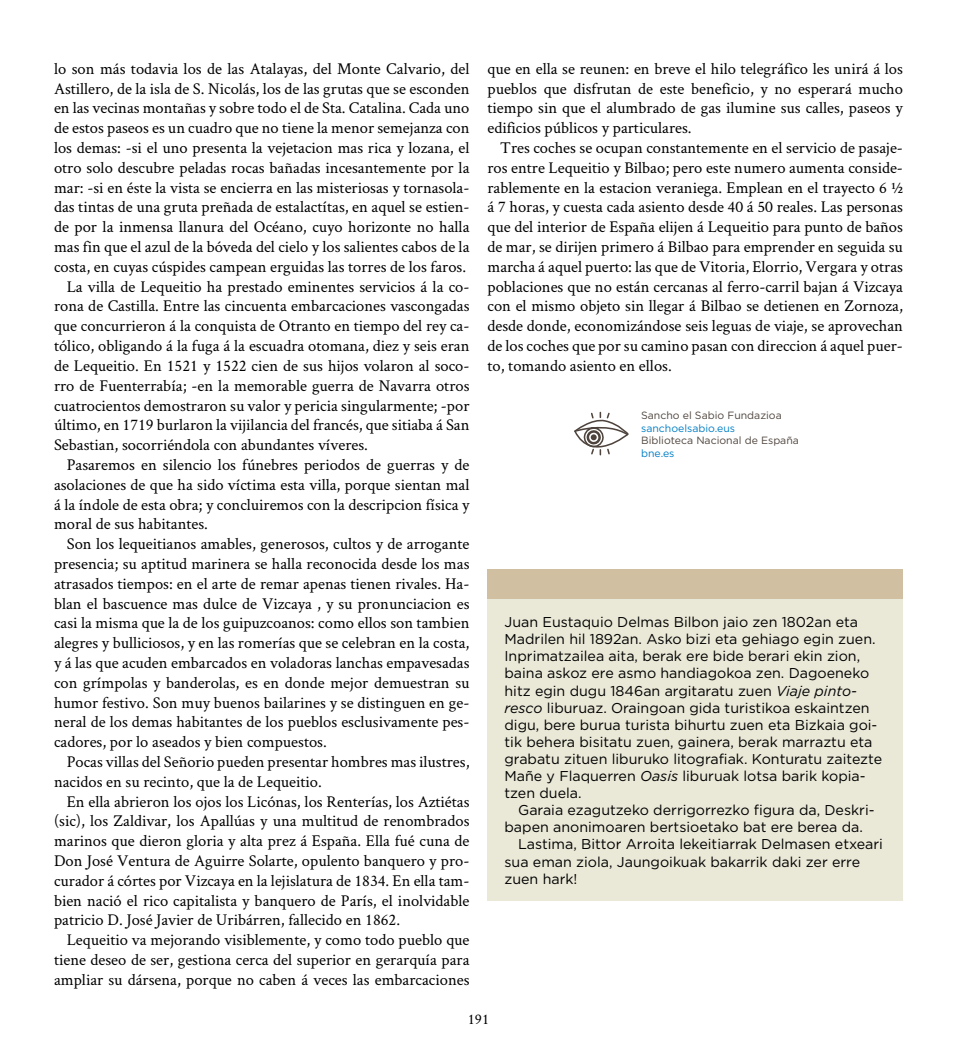
<style>
.page{position:relative;width:957px;height:1042px;background:#fff}
.page>*{position:absolute;margin:0;border:0;box-sizing:border-box;transform-origin:0 0}
.t1{font:16.5px/19.8px "Crimson Text";color:#000;text-align:justify}
.t2{font:15px "Crimson Text";color:#000}
.t3{font:14.25px/17.1px "Gotham";color:#000}
.t4{font:10.5px "Gotham";color:#4e443d}
.t5{font:10.5px "Gotham";color:#007ec6}
.s1{font-style:italic}
</style>
<div class="page">
<div style="left:487px;top:569px;width:415px;height:30px;background:#d1bfa1"></div>
<div style="left:487px;top:599px;width:415px;height:301px;background:#eae8d7"></div>
<svg style="left:574px;top:411px;width:55px;height:45px"></svg>
<p class="t1" style="left:54px;top:58px;width:417px">lo son más todavia los de las Atalayas, del Monte Calvario, del</p>
<p class="t1" style="left:54px;top:78px;width:417px">Astillero, de la isla de S. Nicolás, los de las grutas que se esconden</p>
<p class="t1" style="left:54px;top:98px;width:417px">en las vecinas montañas y sobre todo el de Sta. Catalina. Cada uno</p>
<p class="t1" style="left:54px;top:117px;width:417px">de estos paseos es un cuadro que no tiene la menor semejanza con</p>
<p class="t1" style="left:54px;top:137px;width:417px">los demas: -si el uno presenta la vejetacion mas rica y lozana, el</p>
<p class="t1" style="left:54px;top:157px;width:417px">otro solo descubre peladas rocas bañadas incesantemente por la</p>
<p class="t1" style="left:54px;top:177px;width:417px">mar: -si en éste la vista se encierra en las misteriosas y tornasola-</p>
<p class="t1" style="left:54px;top:197px;width:417px">das tintas de una gruta preñada de estalactítas, en aquel se estien-</p>
<p class="t1" style="left:54px;top:216px;width:417px">de por la inmensa llanura del Océano, cuyo horizonte no halla</p>
<p class="t1" style="left:54px;top:236px;width:417px">mas fin que el azul de la bóveda del cielo y los salientes cabos de la</p>
<p class="t1" style="left:54px;top:256px;width:414px">costa, en cuyas cúspides campean erguidas las torres de los faros.</p>
<p class="t1" style="left:67px;top:276px;width:404px">La villa de Lequeitio ha prestado eminentes servicios á la co-</p>
<p class="t1" style="left:54px;top:296px;width:417px">rona de Castilla. Entre las cincuenta embarcaciones vascongadas</p>
<p class="t1" style="left:54px;top:315px;width:417px">que concurrieron á la conquista de Otranto en tiempo del rey ca-</p>
<p class="t1" style="left:54px;top:335px;width:417px">tólico, obligando á la fuga á la escuadra otomana, diez y seis eran</p>
<p class="t1" style="left:54px;top:355px;width:417px">de Lequeitio. En 1521 y 1522 cien de sus hijos volaron al soco-</p>
<p class="t1" style="left:54px;top:375px;width:417px">rro de Fuenterrabía; -en la memorable guerra de Navarra otros</p>
<p class="t1" style="left:54px;top:395px;width:417px">cuatrocientos demostraron su valor y pericia singularmente; -por</p>
<p class="t1" style="left:54px;top:414px;width:417px">último, en 1719 burlaron la vijilancia del francés, que sitiaba á San</p>
<p class="t1" style="left:54px;top:434px;width:315px">Sebastian, socorriéndola con abundantes víveres.</p>
<p class="t1" style="left:67px;top:454px;width:404px">Pasaremos en silencio los fúnebres periodos de guerras y de</p>
<p class="t1" style="left:54px;top:474px;width:417px">asolaciones de que ha sido víctima esta villa, porque sientan mal</p>
<p class="t1" style="left:54px;top:494px;width:417px">á la índole de esta obra; y concluiremos con la descripcion física y</p>
<p class="t1" style="left:54px;top:513px;width:155px">moral de sus habitantes.</p>
<p class="t1" style="left:67px;top:533px;width:404px">Son los lequeitianos amables, generosos, cultos y de arrogante</p>
<p class="t1" style="left:54px;top:553px;width:417px">presencia; su aptitud marinera se halla reconocida desde los mas</p>
<p class="t1" style="left:54px;top:573px;width:417px">atrasados tiempos: en el arte de remar apenas tienen rivales. Ha-</p>
<p class="t1" style="left:54px;top:593px;width:417px">blan el bascuence mas dulce de Vizcaya , y su pronunciacion es</p>
<p class="t1" style="left:54px;top:612px;width:417px">casi la misma que la de los guipuzcoanos: como ellos son tambien</p>
<p class="t1" style="left:54px;top:632px;width:417px">alegres y bulliciosos, y en las romerías que se celebran en la costa,</p>
<p class="t1" style="left:54px;top:652px;width:417px">y á las que acuden embarcados en voladoras lanchas empavesadas</p>
<p class="t1" style="left:54px;top:672px;width:417px">con grímpolas y banderolas, es en donde mejor demuestran su</p>
<p class="t1" style="left:54px;top:692px;width:417px">humor festivo. Son muy buenos bailarines y se distinguen en ge-</p>
<p class="t1" style="left:54px;top:711px;width:417px">neral de los demas habitantes de los pueblos esclusivamente pes-</p>
<p class="t1" style="left:54px;top:731px;width:274px">cadores, por lo aseados y bien compuestos.</p>
<p class="t1" style="left:67px;top:751px;width:404px">Pocas villas del Señorio pueden presentar hombres mas ilustres,</p>
<p class="t1" style="left:54px;top:771px;width:269px">nacidos en su recinto, que la de Lequeitio.</p>
<p class="t1" style="left:67px;top:791px;width:404px">En ella abrieron los ojos los Licónas, los Renterías, los Aztiétas</p>
<p class="t1" style="left:54px;top:810px;width:417px">(sic), los Zaldivar, los Apallúas y una multitud de renombrados</p>
<p class="t1" style="left:54px;top:830px;width:417px">marinos que dieron gloria y alta prez á España. Ella fué cuna de</p>
<p class="t1" style="left:54px;top:850px;width:417px">Don José Ventura de Aguirre Solarte, opulento banquero y pro-</p>
<p class="t1" style="left:54px;top:870px;width:417px">curador á córtes por Vizcaya en la lejislatura de 1834. En ella tam-</p>
<p class="t1" style="left:54px;top:890px;width:417px">bien nació el rico capitalista y banquero de París, el inolvidable</p>
<p class="t1" style="left:54px;top:909px;width:348px">patricio D. José Javier de Uribárren, fallecido en 1862.</p>
<p class="t1" style="left:67px;top:929px;width:404px">Lequeitio va mejorando visiblemente, y como todo pueblo que</p>
<p class="t1" style="left:54px;top:949px;width:417px">tiene deseo de ser, gestiona cerca del superior en gerarquía para</p>
<p class="t1" style="left:54px;top:969px;width:417px">ampliar su dársena, porque no caben á veces las embarcaciones</p>
<p class="t1" style="left:487px;top:58px;width:417px">que en ella se reunen: en breve el hilo telegráfico les unirá á los pueblos que disfrutan de este beneficio, y no esperará mucho tiempo sin que el alumbrado de gas ilumine sus calles, paseos y edificios públicos y particulares.</p>
<p class="t1" style="left:487px;top:137px;width:417px;text-indent:13px">Tres coches se ocupan constantemente en el servicio de pasaje&shy;ros entre Lequeitio y Bilbao; pero este numero aumenta conside&shy;rablemente en la estacion veraniega. Emplean en el trayecto 6 ½ á 7 horas, y cuesta cada asiento desde 40 á 50 reales. Las personas que del interior de España elijen á Lequeitio para punto de baños de mar, se dirijen primero á Bilbao para emprender en seguida su marcha á aquel puerto: las que de Vitoria, Elorrio, Vergara y otras poblaciones que no están cercanas al ferro-carril bajan á Vizcaya con el mismo objeto sin llegar á Bilbao se detienen en Zornoza, desde donde, economizándose seis leguas de viaje, se aprovechan de los coches que por su camino pasan con direccion á aquel puer&shy;to, tomando asiento en ellos.</p>
<p class="t4" style="left:641px;top:408px;width:142px">Sancho el Sabio Fundazioa</p>
<p class="t5" style="left:641px;top:421px;width:95px">sanchoelsabio.eus</p>
<p class="t4" style="left:641px;top:434px;width:159px">Biblioteca Nacional de España</p>
<p class="t5" style="left:641px;top:446px;width:35px">bne.es</p>
<p class="t3" style="left:504px;top:613px;width:379px">Juan Eustaquio Delmas Bilbon jaio zen 1802an eta Madrilen hil 1892an. Asko bizi eta gehiago egin zuen.<br>Inprimatzailea aita, berak ere bide berari ekin zion, baina askoz ere asmo handiagokoa zen. Dagoeneko hitz egin dugu 1846an argitaratu zuen <span class="s1">Viaje pinto&shy;resco</span> liburuaz. Oraingoan gida turistikoa eskaintzen digu, bere burua turista bihurtu zuen eta Bizkaia goi&shy;tik behera bisitatu zuen, gainera, berak marraztu eta grabatu zituen liburuko litografiak. Konturatu zaitezte Mañe y Flaquerren <span class="s1">Oasis</span> liburuak lotsa barik kopia&shy;tzen duela.</p>
<p class="t3" style="left:518px;top:801px;width:358px">Garaia ezagutzeko derrigorrezko figura da, Deskri-</p>
<p class="t3" style="left:504px;top:818px;width:360px">bapen anonimoaren bertsioetako bat ere berea da.</p>
<p class="t3" style="left:518px;top:835px;width:366px">Lastima, Bittor Arroita lekeitiarrak Delmasen etxeari</p>
<p class="t3" style="left:504px;top:852px;width:357px">sua eman ziola, Jaungoikuak bakarrik daki zer erre</p>
<p class="t3" style="left:504px;top:870px;width:74px">zuen hark!</p>
<p class="t2" style="left:468px;top:1009px;width:23px">191</p>
</div>
